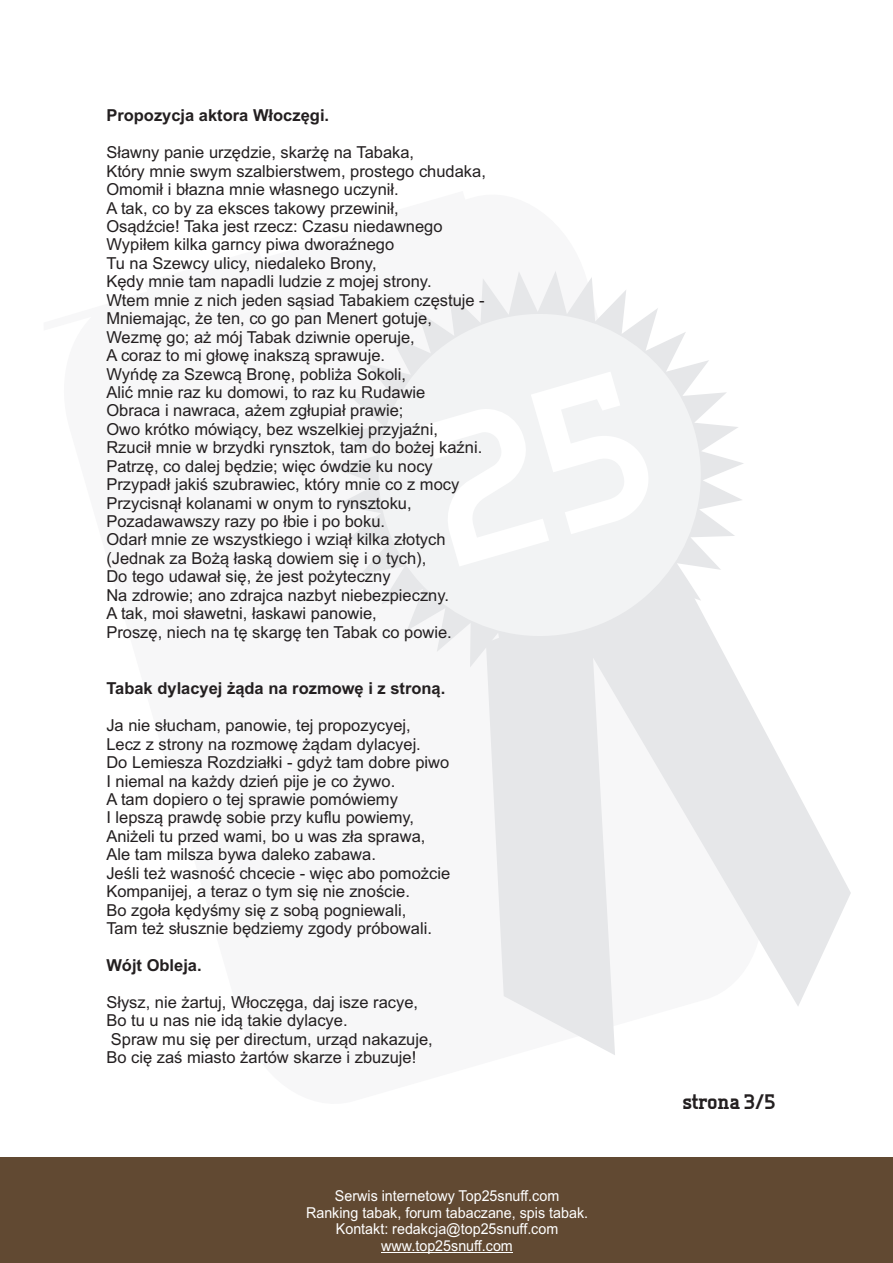
<style>
.page{position:relative;width:893px;height:1263px;background:#fff}
.page>*{position:absolute;margin:0;border:0;box-sizing:border-box;transform-origin:0 0}
.t1{font:800 21px "Tertre";color:#231f20}
.t2{font:16.5px/18.5px "Arial";color:#231f20}
.t3{font:700 16.5px "Arial";color:#231f20}
.t4{font:15px/16.8px "Arial";color:#fff;text-align:center;scale:.95 1}
</style>
<div class="page">
<svg style="left:487px;top:680px;width:364px;height:375px;fill:#e6e7e9"></svg>
<svg style="left:335px;top:271px;width:409px;height:409px"></svg>
<svg style="left:360px;top:296px;width:359px;height:358px;fill:#f2f3f4"></svg>
<div style="left:0;top:1157px;width:893px;height:106px;background:#614932"></div>
<hr style="left:381px;top:1252px;width:132px;height:1px;background:#fff">
<div style="left:419px;top:369px;width:240px;height:197px;background:#f2f3f4"></div>
<p class="t3" style="left:106px;top:109px;width:224px">Propozycja aktora W³oczêgi.</p>
<p class="t2" style="left:106px;top:145px;width:381px">S³awny panie urzêdzie, skar¿ê na Tabaka,<br>Który mnie swym szalbierstwem, prostego chudaka, Omomi³ i b³azna mnie w³asnego uczyni³.<br>A tak, co by za eksces takowy przewini³,<br>Os¹dŸcie! Taka jest rzecz: Czasu niedawnego Wypi³em kilka garncy piwa dworaŸnego<br>Tu na Szewcy ulicy, niedaleko Brony,<br>Kêdy mnie tam napadli ludzie z mojej strony.<br>Wtem mnie z nich jeden s¹siad Tabakiem czêstuje - Mniemaj¹c, ¿e ten, co go pan Menert gotuje, Wezmê go; a¿ mój Tabak dziwnie operuje,<br>A coraz to mi g³owê inaksz¹ sprawuje.<br>Wyñdê za Szewc¹ Bronê, pobli¿a Sokoli,<br>Aliæ mnie raz ku domowi, to raz ku Rudawie<br>Obraca i nawraca, a¿em zg³upia³ prawie;<br>Owo krótko mówi¹cy, bez wszelkiej przyjaŸni, Rzuci³ mnie w brzydki rynsztok, tam do bo¿ej kaŸni.<br>Patrzê, co dalej bêdzie; wiêc ówdzie ku nocy Przypad³ jakiœ szubrawiec, który mnie co z mocy Przycisn¹³ kolanami w onym to rynsztoku, Pozadawawszy razy po ³bie i po boku.<br>Odar³ mnie ze wszystkiego i wzi¹³ kilka z³otych (Jednak za Bo¿¹ ³ask¹ dowiem siê i o tych),<br>Do tego udawa³ siê, ¿e jest po¿yteczny<br>Na zdrowie; ano zdrajca nazbyt niebezpieczny.<br>A tak, moi s³awetni, ³askawi panowie,<br>Proszê, niech na tê skargê ten Tabak co powie.</p>
<p class="t3" style="left:106px;top:682px;width:340px">Tabak dylacyej ¿¹da na rozmowê i z stron¹.</p>
<p class="t2" style="left:106px;top:718px;width:345px">Ja nie s³ucham, panowie, tej propozycyej,<br>Lecz z strony na rozmowê ¿¹dam dylacyej.<br>Do Lemiesza Rozdzia³ki - gdy¿ tam dobre piwo I niemal na ka¿dy dzieñ pije je co ¿ywo.<br>A tam dopiero o tej sprawie pomówiemy<br>I lepsz¹ prawdê sobie przy kuflu powiemy, Ani¿eli tu przed wami, bo u was z³a sprawa, Ale tam milsza bywa daleko zabawa.<br>Jeœli te¿ wasnoœæ chcecie - wiêc abo pomo¿cie Kompanijej, a teraz o tym siê nie znoœcie.<br>Bo zgo³a kêdyœmy siê z sob¹ pogniewali,<br>Tam te¿ s³usznie bêdziemy zgody próbowali.</p>
<p class="t3" style="left:106px;top:959px;width:97px">Wójt Obleja.</p>
<p class="t2" style="left:106px;top:994px;width:328px">S³ysz, nie ¿artuj, W³oczêga, daj isze racye, Bo tu u nas nie id¹ takie dylacye.<br>Spraw mu siê per directum, urz¹d nakazuje, Bo ciê zaœ miasto ¿artów skarze i zbuzuje!</p>
<p class="t4" style="left:306px;top:1188px;width:298px">Serwis internetowy Top25snuff.com<br>Ranking tabak, forum tabaczane, spis tabak.<br>Kontakt: redakcja@top25snuff.com www.top25snuff.com</p>
<p class="t1" style="left:682px;top:1093px;width:95px">strona 3/5</p>
</div>
